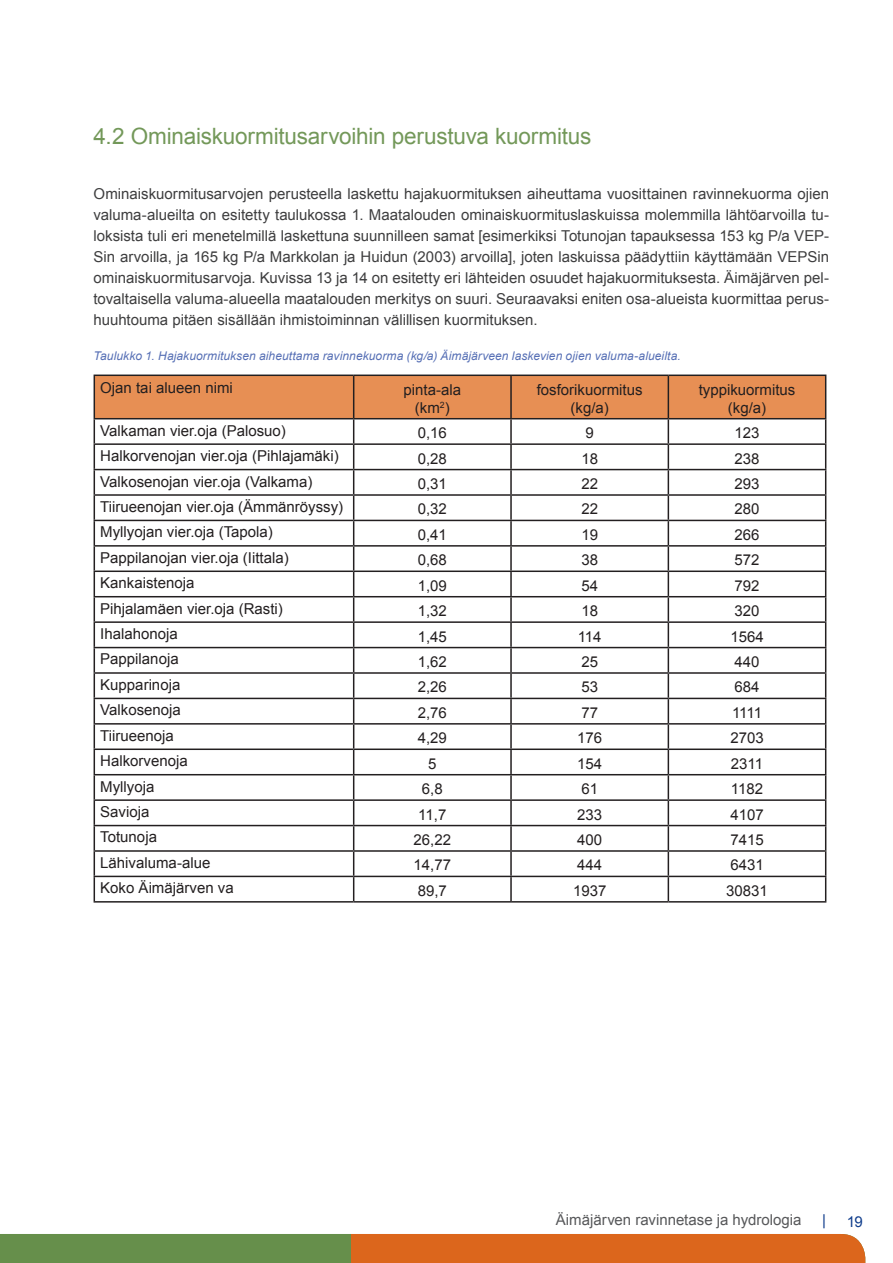
<style>
.page{position:relative;width:893px;height:1263px;background:#fff}
.page>*{position:absolute;margin:0;border:0;box-sizing:border-box;transform-origin:0 0}
.Väliotsikko{font:22.5px "Arial";letter-spacing:-.01em;color:#739859}
.Leipäteksti{font:15px/21px "Arial";color:#3e3e3f;text-align:justify}
.Taulukko{font:15px "Arial";color:#231f20}
.t1{font:15px "Arial";color:#57585a}
.t2{font:15px "Arial";color:#103d8c}
.Kuvatekstit{font:italic 12px "Arial";letter-spacing:.01em;color:#566fb5}
</style>
<div class="page">
<div style="left:350px;top:1234px;width:515px;height:29px;background:#dc661c"></div>
<div style="left:0;top:1234px;width:350px;height:29px;background:#668f4b"></div>
<hr style="left:94px;top:374px;width:260px;height:2px;background:#231f20">
<hr style="left:354px;top:374px;width:157px;height:2px;background:#231f20">
<hr style="left:511px;top:374px;width:157px;height:2px;background:#231f20">
<hr style="left:668px;top:374px;width:158px;height:2px;background:#231f20">
<svg style="left:94px;top:375px;width:732px;height:526px"></svg>
<hr style="left:94px;top:901px;width:260px;height:1px;background:#231f20">
<hr style="left:354px;top:901px;width:157px;height:1px;background:#231f20">
<hr style="left:511px;top:901px;width:157px;height:1px;background:#231f20">
<hr style="left:668px;top:901px;width:158px;height:1px;background:#231f20">
<p class="Väliotsikko" style="left:94px;top:121px;width:499px">4.2 Ominaiskuormitusarvoihin perustuva kuormitus</p>
<p class="Leipäteksti" style="left:94px;top:184px;width:737px">Ominaiskuormitusarvojen perusteella laskettu hajakuormituksen aiheuttama vuosittainen ravinnekuorma ojien valuma-alueilta on esitetty taulukossa 1. Maatalouden ominaiskuormituslaskuissa molemmilla lähtöarvoilla tu&shy;loksista tuli eri menetelmillä laskettuna suunnilleen samat [esimerkiksi Totunojan tapauksessa 153 kg P/a VEP-Sin arvoilla, ja 165 kg P/a Markkolan ja Huidun (2003) arvoilla], joten laskuissa päädyttiin käyttämään VEPSin ominaiskuormitusarvoja. Kuvissa 13 ja 14 on esitetty eri lähteiden osuudet hajakuormituksesta. Äimäjärven pel&shy;tovaltaisella valuma-alueella maatalouden merkitys on suuri. Seuraavaksi eniten osa-alueista kuormittaa perus&shy;huuhtouma pitäen sisällään ihmistoiminnan välillisen kuormituksen.</p>
<p class="Kuvatekstit" style="left:94px;top:348px;width:589px">Taulukko 1. Hajakuormituksen aiheuttama ravinnekuorma (kg/a) Äimäjärveen laskevien ojien valuma-alueilta.</p>
<p class="Taulukko" style="left:100px;top:378px;width:134px">Ojan tai alueen nimi</p>
<p class="Taulukko" style="left:404px;top:380px;width:59px">pinta-ala</p>
<p class="Taulukko" style="left:415px;top:398px;width:36px">(km<sup>2</sup>)</p>
<p class="Taulukko" style="left:537px;top:380px;width:107px">fosforikuormitus</p>
<p class="Taulukko" style="left:570px;top:398px;width:40px">(kg/a)</p>
<p class="Taulukko" style="left:699px;top:380px;width:98px">typpikuormitus</p>
<p class="Taulukko" style="left:728px;top:398px;width:40px">(kg/a)</p>
<p class="Taulukko" style="left:100px;top:421px;width:187px">Valkaman vier.oja (Palosuo)</p>
<p class="Taulukko" style="left:418px;top:423px;width:31px">0,16</p>
<p class="Taulukko" style="left:585px;top:423px;width:10px">9</p>
<p class="Taulukko" style="left:734px;top:423px;width:27px">123</p>
<p class="Taulukko" style="left:100px;top:446px;width:240px">Halkorvenojan vier.oja (Pihlajamäki)</p>
<p class="Taulukko" style="left:418px;top:448px;width:31px">0,28</p>
<p class="Taulukko" style="left:581px;top:448px;width:18px">18</p>
<p class="Taulukko" style="left:734px;top:448px;width:27px">238</p>
<p class="Taulukko" style="left:100px;top:471px;width:214px">Valkosenojan vier.oja (Valkama)</p>
<p class="Taulukko" style="left:418px;top:474px;width:31px">0,31</p>
<p class="Taulukko" style="left:581px;top:474px;width:18px">22</p>
<p class="Taulukko" style="left:734px;top:474px;width:27px">293</p>
<p class="Taulukko" style="left:100px;top:497px;width:244px">Tiirueenojan vier.oja (Ämmänröyssy)</p>
<p class="Taulukko" style="left:418px;top:499px;width:31px">0,32</p>
<p class="Taulukko" style="left:581px;top:499px;width:18px">22</p>
<p class="Taulukko" style="left:734px;top:499px;width:27px">280</p>
<p class="Taulukko" style="left:100px;top:522px;width:174px">Myllyojan vier.oja (Tapola)</p>
<p class="Taulukko" style="left:418px;top:525px;width:31px">0,41</p>
<p class="Taulukko" style="left:581px;top:525px;width:18px">19</p>
<p class="Taulukko" style="left:734px;top:525px;width:27px">266</p>
<p class="Taulukko" style="left:100px;top:548px;width:190px">Pappilanojan vier.oja (Iittala)</p>
<p class="Taulukko" style="left:418px;top:550px;width:31px">0,68</p>
<p class="Taulukko" style="left:581px;top:550px;width:18px">38</p>
<p class="Taulukko" style="left:734px;top:550px;width:27px">572</p>
<p class="Taulukko" style="left:100px;top:573px;width:96px">Kankaistenoja</p>
<p class="Taulukko" style="left:418px;top:576px;width:31px">1,09</p>
<p class="Taulukko" style="left:581px;top:576px;width:18px">54</p>
<p class="Taulukko" style="left:734px;top:576px;width:27px">792</p>
<p class="Taulukko" style="left:100px;top:598px;width:184px">Pihjalamäen vier.oja (Rasti)</p>
<p class="Taulukko" style="left:418px;top:601px;width:31px">1,32</p>
<p class="Taulukko" style="left:581px;top:601px;width:18px">18</p>
<p class="Taulukko" style="left:734px;top:601px;width:27px">320</p>
<p class="Taulukko" style="left:100px;top:624px;width:79px">Ihalahonoja</p>
<p class="Taulukko" style="left:418px;top:626px;width:31px">1,45</p>
<p class="Taulukko" style="left:578px;top:626px;width:25px">114</p>
<p class="Taulukko" style="left:730px;top:626px;width:35px">1564</p>
<p class="Taulukko" style="left:100px;top:649px;width:80px">Pappilanoja</p>
<p class="Taulukko" style="left:418px;top:652px;width:31px">1,62</p>
<p class="Taulukko" style="left:581px;top:652px;width:18px">25</p>
<p class="Taulukko" style="left:734px;top:652px;width:27px">440</p>
<p class="Taulukko" style="left:100px;top:675px;width:82px">Kupparinoja</p>
<p class="Taulukko" style="left:418px;top:677px;width:31px">2,26</p>
<p class="Taulukko" style="left:581px;top:677px;width:18px">53</p>
<p class="Taulukko" style="left:734px;top:677px;width:27px">684</p>
<p class="Taulukko" style="left:100px;top:700px;width:82px">Valkosenoja</p>
<p class="Taulukko" style="left:418px;top:703px;width:31px">2,76</p>
<p class="Taulukko" style="left:581px;top:703px;width:18px">77</p>
<p class="Taulukko" style="left:732px;top:703px;width:32px">1111</p>
<p class="Taulukko" style="left:100px;top:726px;width:75px">Tiirueenoja</p>
<p class="Taulukko" style="left:418px;top:728px;width:31px">4,29</p>
<p class="Taulukko" style="left:577px;top:728px;width:27px">176</p>
<p class="Taulukko" style="left:730px;top:728px;width:35px">2703</p>
<p class="Taulukko" style="left:100px;top:751px;width:89px">Halkorvenoja</p>
<p class="Taulukko" style="left:428px;top:754px;width:10px">5</p>
<p class="Taulukko" style="left:577px;top:754px;width:27px">154</p>
<p class="Taulukko" style="left:731px;top:754px;width:34px">2311</p>
<p class="Taulukko" style="left:100px;top:776px;width:56px">Myllyoja</p>
<p class="Taulukko" style="left:422px;top:779px;width:22px">6,8</p>
<p class="Taulukko" style="left:581px;top:779px;width:18px">61</p>
<p class="Taulukko" style="left:731px;top:779px;width:34px">1182</p>
<p class="Taulukko" style="left:100px;top:802px;width:51px">Savioja</p>
<p class="Taulukko" style="left:418px;top:804px;width:30px">11,7</p>
<p class="Taulukko" style="left:577px;top:804px;width:27px">233</p>
<p class="Taulukko" style="left:730px;top:804px;width:35px">4107</p>
<p class="Taulukko" style="left:100px;top:827px;width:58px">Totunoja</p>
<p class="Taulukko" style="left:414px;top:830px;width:39px">26,22</p>
<p class="Taulukko" style="left:577px;top:830px;width:27px">400</p>
<p class="Taulukko" style="left:730px;top:830px;width:35px">7415</p>
<p class="Taulukko" style="left:100px;top:853px;width:112px">Lähivaluma-alue</p>
<p class="Taulukko" style="left:414px;top:855px;width:39px">14,77</p>
<p class="Taulukko" style="left:577px;top:855px;width:27px">444</p>
<p class="Taulukko" style="left:730px;top:855px;width:35px">6431</p>
<p class="Taulukko" style="left:100px;top:878px;width:135px">Koko Äimäjärven va</p>
<p class="Taulukko" style="left:418px;top:881px;width:31px">89,7</p>
<p class="Taulukko" style="left:573px;top:881px;width:35px">1937</p>
<p class="Taulukko" style="left:726px;top:881px;width:43px">30831</p>
<p class="t1" style="left:556px;top:1210px;width:247px">Äimäjärven ravinnetase ja hydrologia</p>
<p class="t2" style="left:822px;top:1210px;width:5px">|</p>
<p class="t2" style="left:847px;top:1211px;width:18px">19</p>
</div>
